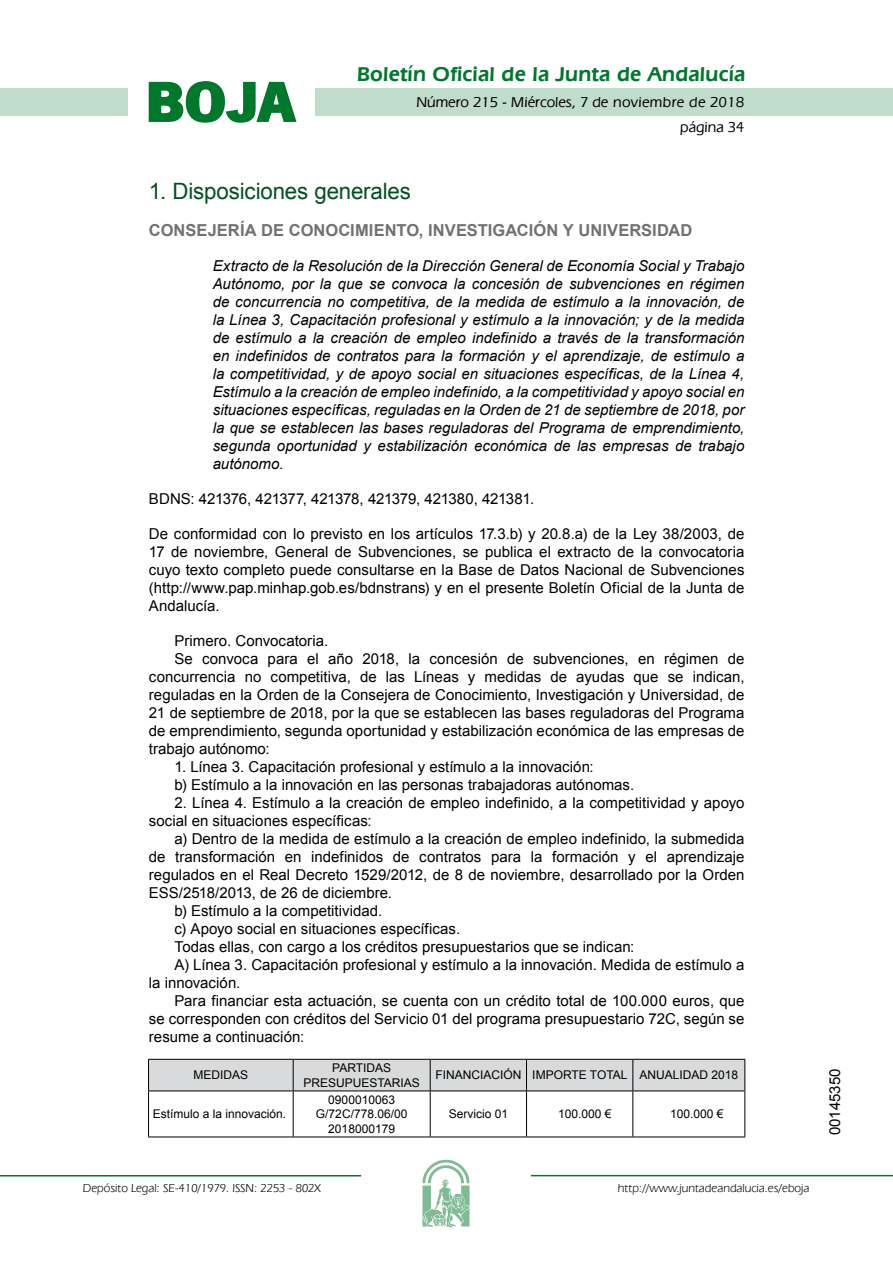
<style>
.page{position:relative;width:893px;height:1263px;background:#fff}
.page>*{position:absolute;margin:0;border:0;box-sizing:border-box;transform-origin:0 0}
.t1{font:700 57.75px "News Got T";color:#00782c;scale:1.14 1}
.t2{font:22.5px "Arial";letter-spacing:-.01em;color:#00501f}
.t3{font:600 21px "Eras IT Cby BT";letter-spacing:.01em;color:#00782c}
.t4{font:700 16.5px "Arial";letter-spacing:.005em;color:#707173}
.t5{font:15px/18px "Arial";color:#000}
.t6{font:italic 15px/18px "Arial";color:#000;text-align:justify}
.t7{font:500 15px/24.5px "Eras IT Cby BT";color:#000;text-align:right}
.t8{font:12px/14.4px "Arial";color:#000;text-align:center}
.t9{font:12px "Eras IT Cby BT";color:#000}
</style>
<div class="page">
<div style="left:315px;top:88px;width:577px;height:28px;background:#bfddca"></div>
<div style="left:0;top:88px;width:128px;height:28px;background:#bfddca"></div>
<hr style="left:0;top:1175px;width:361px;height:2px;background:#00782c">
<svg style="left:422px;top:1159px;width:47px;height:68px"></svg>
<hr style="left:531px;top:1175px;width:361px;height:1px;background:#00782c">
<svg style="left:148px;top:81px;width:149px;height:42px"></svg>
<div style="left:149px;top:1060px;width:595px;height:31px;background:#d9dadb"></div>
<hr style="left:148px;top:1059px;width:145px;height:1px;background:#000">
<hr style="left:148px;top:1060px;width:1px;height:31px;background:#000">
<hr style="left:293px;top:1059px;width:137px;height:1px;background:#000">
<hr style="left:293px;top:1060px;width:1px;height:31px;background:#000">
<hr style="left:430px;top:1059px;width:96px;height:1px;background:#000">
<hr style="left:430px;top:1060px;width:1px;height:31px;background:#000">
<hr style="left:526px;top:1059px;width:107px;height:1px;background:#000">
<hr style="left:526px;top:1060px;width:1px;height:31px;background:#000">
<hr style="left:633px;top:1059px;width:112px;height:1px;background:#000">
<hr style="left:632px;top:1060px;width:1px;height:31px;background:#000">
<hr style="left:744px;top:1060px;width:1px;height:31px;background:#000">
<hr style="left:148px;top:1091px;width:145px;height:1px;background:#000">
<hr style="left:148px;top:1091px;width:1px;height:46px;background:#000">
<hr style="left:293px;top:1091px;width:137px;height:1px;background:#000">
<hr style="left:293px;top:1091px;width:1px;height:46px;background:#000">
<hr style="left:430px;top:1091px;width:96px;height:1px;background:#000">
<hr style="left:430px;top:1091px;width:1px;height:46px;background:#000">
<hr style="left:526px;top:1091px;width:107px;height:1px;background:#000">
<hr style="left:526px;top:1091px;width:1px;height:46px;background:#000">
<hr style="left:633px;top:1091px;width:112px;height:1px;background:#000">
<hr style="left:632px;top:1091px;width:1px;height:46px;background:#000">
<hr style="left:744px;top:1091px;width:1px;height:46px;background:#000">
<hr style="left:148px;top:1137px;width:145px;height:1px;background:#000">
<hr style="left:293px;top:1137px;width:137px;height:1px;background:#000">
<hr style="left:430px;top:1137px;width:96px;height:1px;background:#000">
<hr style="left:526px;top:1137px;width:107px;height:1px;background:#000">
<hr style="left:633px;top:1137px;width:112px;height:1px;background:#000">
<h1 class="t1" style="left:145px;top:68px;width:133px">BOJA</h1>
<h3 class="t3" style="left:357px;top:62px;width:390px">Boletín Oficial de la Junta de Andalucía</h3>
<p class="t7" style="left:416px;top:90px;width:329px">Número 215 - Miércoles, 7 de noviembre de 2018 página 34</p>
<h2 class="t2" style="left:149px;top:177px;width:263px">1. Disposiciones generales</h2>
<p class="t4" style="left:149px;top:219px;width:545px">CONSEJERÍA DE CONOCIMIENTO, INVESTIGACIÓN Y UNIVERSIDAD</p>
<p class="t6" style="left:213px;top:257px;width:533px">Extracto de la Resolución de la Dirección General de Economía Social y Trabajo Autónomo, por la que se convoca la concesión de subvenciones en régimen de concurrencia no competitiva, de la medida de estímulo a la innovación, de la Línea 3, Capacitación profesional y estímulo a la innovación; y de la medida de estímulo a la creación de empleo indefinido a través de la transformación en indefinidos de contratos para la formación y el aprendizaje, de estímulo a la competitividad, y de apoyo social en situaciones específicas, de la Línea 4, Estímulo a la creación de empleo indefinido, a la competitividad y apoyo social en situaciones específicas, reguladas en la Orden de 21 de septiembre de 2018, por la que se establecen las bases reguladoras del Programa de emprendimiento, segunda oportunidad y estabilización económica de las empresas de trabajo autónomo.</p>
<p class="t5" style="left:149px;top:490px;width:387px">BDNS: 421376, 421377, 421378, 421379, 421380, 421381.</p>
<p class="t5" style="left:149px;top:525px;width:597px;text-align:justify">De conformidad con lo previsto en los artículos 17.3.b) y 20.8.a) de la Ley 38/2003, de 17 de noviembre, General de Subvenciones, se publica el extracto de la convocatoria cuyo texto completo puede consultarse en la Base de Datos Nacional de Subvenciones (http://www.pap.minhap.gob.es/bdnstrans) y en el presente Boletín Oficial de la Junta de Andalucía.</p>
<p class="t5" style="left:174px;top:632px;width:155px">Primero. Convocatoria.</p>
<p class="t5" style="left:174px;top:650px;width:571px">Se convoca para el año 2018, la concesión de subvenciones, en régimen de</p>
<p class="t5" style="left:149px;top:668px;width:597px">concurrencia no competitiva, de las Líneas y medidas de ayudas que se indican,</p>
<p class="t5" style="left:149px;top:686px;width:597px">reguladas en la Orden de la Consejera de Conocimiento, Investigación y Universidad, de</p>
<p class="t5" style="left:149px;top:704px;width:597px">21 de septiembre de 2018, por la que se establecen las bases reguladoras del Programa</p>
<p class="t5" style="left:149px;top:722px;width:597px">de emprendimiento, segunda oportunidad y estabilización económica de las empresas de</p>
<p class="t5" style="left:149px;top:740px;width:122px">trabajo autónomo:</p>
<p class="t5" style="left:174px;top:758px;width:461px">1. Línea 3. Capacitación profesional y estímulo a la innovación:<br>b) Estímulo a la innovación en las personas trabajadoras autónomas.</p>
<p class="t5" style="left:149px;top:794px;width:597px;text-indent:26px">2. Línea 4. Estímulo a la creación de empleo indefinido, a la competitividad y apoyo social en situaciones específicas:</p>
<p class="t5" style="left:174px;top:830px;width:571px">a) Dentro de la medida de estímulo a la creación de empleo indefinido, la submedida</p>
<p class="t5" style="left:149px;top:848px;width:597px">de transformación en indefinidos de contratos para la formación y el aprendizaje</p>
<p class="t5" style="left:149px;top:866px;width:597px">regulados en el Real Decreto 1529/2012, de 8 de noviembre, desarrollado por la Orden</p>
<p class="t5" style="left:149px;top:884px;width:245px">ESS/2518/2013, de 26 de diciembre.</p>
<p class="t5" style="left:174px;top:902px;width:209px">b) Estímulo a la competitividad.</p>
<p class="t5" style="left:174px;top:920px;width:287px">c) Apoyo social en situaciones específicas.</p>
<p class="t5" style="left:174px;top:938px;width:461px">Todas ellas, con cargo a los créditos presupuestarios que se indican:</p>
<p class="t5" style="left:174px;top:956px;width:571px">A) Línea 3. Capacitación profesional y estímulo a la innovación. Medida de estímulo a</p>
<p class="t5" style="left:149px;top:974px;width:93px">la innovación.</p>
<p class="t5" style="left:174px;top:992px;width:571px">Para financiar esta actuación, se cuenta con un crédito total de 100.000 euros, que</p>
<p class="t5" style="left:149px;top:1010px;width:597px">se corresponden con créditos del Servicio 01 del programa presupuestario 72C, según se</p>
<p class="t5" style="left:149px;top:1028px;width:157px">resume a continuación:</p>
<p class="t8" style="left:193px;top:1068px;width:56px">MEDIDAS</p>
<p class="t8" style="left:303px;top:1061px;width:118px">PARTIDAS<br>PRESUPUESTARIAS</p>
<p class="t8" style="left:435px;top:1068px;width:304px">FINANCIACIÓN IMPORTE TOTAL ANUALIDAD 2018</p>
<p class="t8" style="left:153px;top:1107px;width:135px">Estímulo a la innovación.</p>
<p class="t8" style="left:316px;top:1093px;width:93px">0900010063<br>G/72C/778.06/00<br>2018000179</p>
<p class="t8" style="left:448px;top:1107px;width:61px">Servicio 01</p>
<p class="t8" style="left:558px;top:1107px;width:55px">100.000 €</p>
<p class="t8" style="left:670px;top:1107px;width:55px">100.000 €</p>
<p class="t9" style="left:83px;top:1181px;width:239px">Depósito Legal: SE-410/1979. ISSN: 2253 - 802X</p>
<p class="t9" style="left:618px;top:1181px;width:193px">http://www.juntadeandalucia.es/eboja</p>
<p class="t5" style="left:826px;top:1135px;width:68px;rotate:-90deg">00145350</p>
</div>
